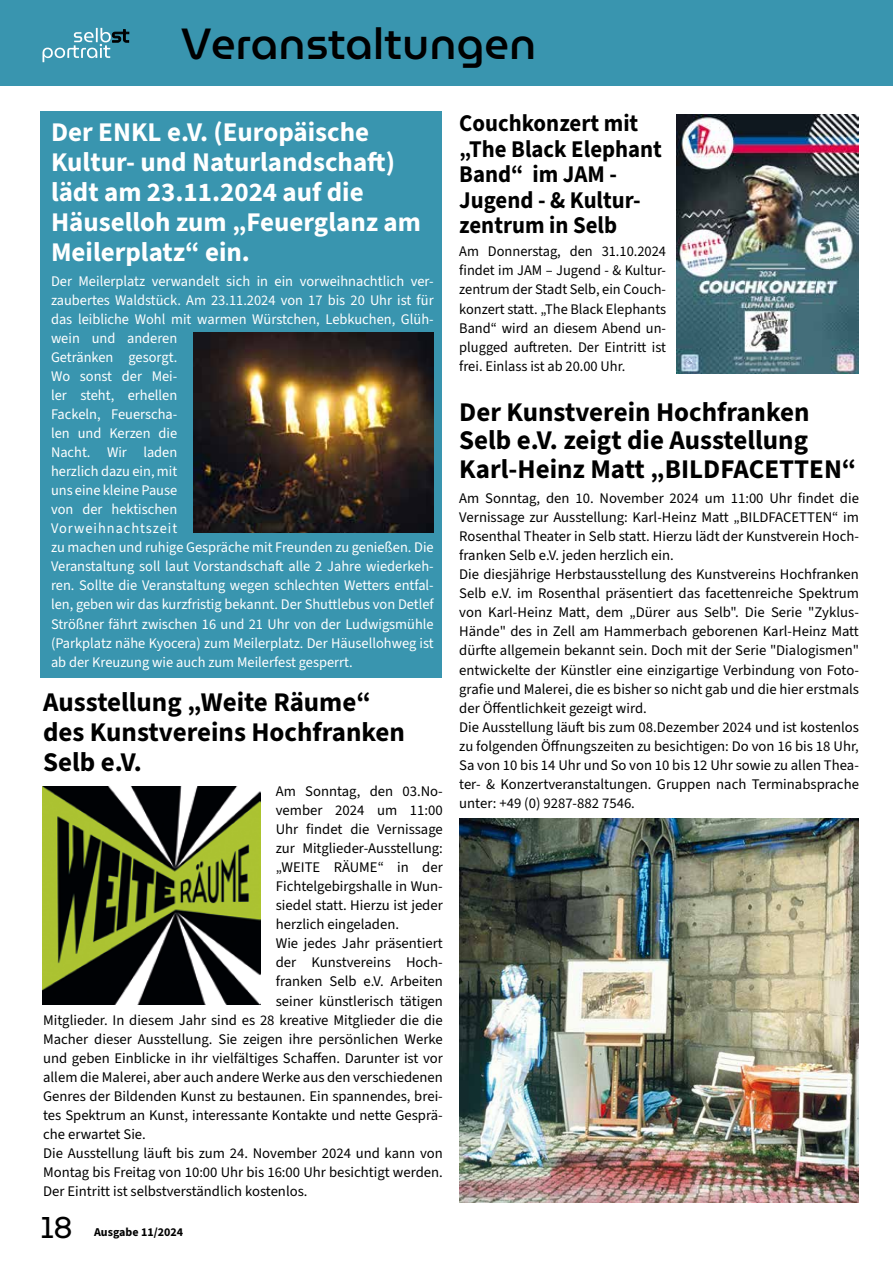
<style>
.page{position:relative;width:893px;height:1263px;background:#fff}
.page>*{position:absolute;margin:0;border:0;box-sizing:border-box;transform-origin:0 0}
.t1{font:100 43.5px "Museo Moderno";color:#000}
.t2{font:100 30px "Museo Moderno";color:#000}
.t3{font:700 27px/28.5px "Source Sans 3";color:#000}
.t4{font:700 27px/30px "Source Sans 3";color:#fff}
.t5{font:700 24px/25.5px "Source Sans 3";color:#000;scale:.95 1}
.t6{font:14.7px/19px "Source Sans 3";color:#000}
.t7{font:14.7px/19px "Source Sans 3";color:#fff}
.t8{font:700 12px "Source Sans 3";color:#000}
</style>
<div class="page">
<div style="left:0;top:0;width:893px;height:85px;background:#3995af"></div>
<div style="left:40px;top:111px;width:402px;height:566px;background:#3995af"></div>
<svg style="left:43px;top:28px;width:86px;height:34px"></svg>
<img style="left:43px;top:787px;width:217px;height:218px">
<img style="left:459px;top:818px;width:400px;height:385px">
<img style="left:193px;top:333px;width:241px;height:199px">
<img style="left:676px;top:115px;width:183px;height:258px">
<h1 class="t1" style="left:181px;top:10px;width:356px">Veranstaltungen</h1>
<h3 class="t4" style="left:51px;top:117px;width:371px">Der ENKL e.V. (Europäische<br>Kultur- und Naturlandschaft) lädt am 23.11.2024 auf die<br>Häuselloh zum „Feuerglanz am<br>Meilerplatz“ ein.</h3>
<p class="t7" style="left:51px;top:271px;width:384px">Der Meilerplatz verwandelt sich in ein vorweihnachtlich ver&shy;zaubertes Waldstück. Am 23.11.2024 von 17 bis 20 Uhr ist für das leibliche Wohl mit warmen Würstchen, Lebkuchen, Glüh&shy;wein und anderen<br>Getränken gesorgt.<br>Wo sonst der Mei-<br>ler steht, erhellen<br>Fackeln, Feuerscha-<br>len und Kerzen die<br>Nacht. Wir laden<br>herzlich dazu ein, mit<br>uns eine kleine Pause<br>von der hektischen<br>Vorweihnachtszeit<br>zu machen und ruhige Gespräche mit Freunden zu genießen. Die Veranstaltung soll laut Vorstandschaft alle 2 Jahre wiederkeh&shy;ren. Sollte die Veranstaltung wegen schlechten Wetters entfal&shy;len, geben wir das kurzfristig bekannt. Der Shuttlebus von Detlef Strößner fährt zwischen 16 und 21 Uhr von der Ludwigsmühle (Parkplatz nähe Kyocera) zum Meilerplatz. Der Häusellohweg ist ab der Kreuzung wie auch zum Meilerfest gesperrt.</p>
<h3 class="t3" style="left:43px;top:687px;width:363px;line-height:30px">Ausstellung „Weite Räume“ des Kunstvereins Hochfranken<br>Selb e.V.</h3>
<p class="t6" style="left:276px;top:781px;width:169px">Am Sonntag, den 03.No-</p>
<p class="t6" style="left:276px;top:800px;width:169px">vember 2024 um 11:00</p>
<p class="t6" style="left:276px;top:820px;width:169px">Uhr findet die Vernissage</p>
<p class="t6" style="left:276px;top:839px;width:169px">zur Mitglieder-Ausstellung:</p>
<p class="t6" style="left:276px;top:858px;width:169px">„WEITE RÄUME“ in der</p>
<p class="t6" style="left:276px;top:877px;width:169px">Fichtelgebirgshalle in Wun-</p>
<p class="t6" style="left:276px;top:896px;width:169px">siedel statt. Hierzu ist jeder</p>
<p class="t6" style="left:276px;top:915px;width:125px">herzlich eingeladen.</p>
<p class="t6" style="left:276px;top:934px;width:169px">Wie jedes Jahr präsentiert</p>
<p class="t6" style="left:276px;top:953px;width:169px">der Kunstvereins Hoch-</p>
<p class="t6" style="left:276px;top:972px;width:169px">franken Selb e.V. Arbeiten</p>
<p class="t6" style="left:276px;top:991px;width:169px">seiner künstlerisch tätigen</p>
<p class="t6" style="left:43px;top:1010px;width:401px">Mitglieder. In diesem Jahr sind es 28 kreative Mitglieder die die</p>
<p class="t6" style="left:43px;top:1029px;width:401px">Macher dieser Ausstellung. Sie zeigen ihre persönlichen Werke</p>
<p class="t6" style="left:43px;top:1048px;width:401px">und geben Einblicke in ihr vielfältiges Schaffen. Darunter ist vor</p>
<p class="t6" style="left:43px;top:1067px;width:401px">allem die Malerei, aber auch andere Werke aus den verschiedenen</p>
<p class="t6" style="left:43px;top:1086px;width:401px">Genres der Bildenden Kunst zu bestaunen. Ein spannendes, brei-</p>
<p class="t6" style="left:43px;top:1105px;width:401px">tes Spektrum an Kunst, interessante Kontakte und nette Gesprä-</p>
<p class="t6" style="left:43px;top:1124px;width:104px">che erwartet Sie.</p>
<p class="t6" style="left:43px;top:1143px;width:401px">Die Ausstellung läuft bis zum 24. November 2024 und kann von</p>
<p class="t6" style="left:43px;top:1162px;width:401px">Montag bis Freitag von 10:00 Uhr bis 16:00 Uhr besichtigt werden.</p>
<p class="t6" style="left:43px;top:1181px;width:266px">Der Eintritt ist selbstverständlich kostenlos.</p>
<h2 class="t2" style="left:40px;top:1204px;width:34px">18</h2>
<p class="t8" style="left:94px;top:1224px;width:91px">Ausgabe 11/2024</p>
<h3 class="t5" style="left:459px;top:111px;width:215px">Couchkonzert mit „The Black Elephant<br>Band“ im JAM -<br>Jugend - &amp; Kultur&shy;zentrum in Selb</h3>
<p class="t6" style="left:459px;top:242px;width:208px;text-align:justify">Am Donnerstag, den 31.10.2024 findet im JAM – Jugend - &amp; Kultur&shy;zentrum der Stadt Selb, ein Couch&shy;konzert statt. „The Black Elephants Band“ wird an diesem Abend un&shy;plugged auftreten. Der Eintritt ist frei. Einlass ist ab 20.00 Uhr.</p>
<h3 class="t3" style="left:459px;top:398px;width:399px">Der Kunstverein Hochfranken<br>Selb e.V. zeigt die Ausstellung<br>Karl-Heinz Matt „BILDFACETTEN“</h3>
<p class="t6" style="left:459px;top:489px;width:401px">Am Sonntag, den 10. November 2024 um 11:00 Uhr findet die Vernissage zur Ausstellung: Karl-Heinz Matt „BILDFACETTEN“ im Rosenthal Theater in Selb statt. Hierzu lädt der Kunstverein Hoch&shy;franken Selb e.V. jeden herzlich ein.<br>Die diesjährige Herbstausstellung des Kunstvereins Hochfranken Selb e.V. im Rosenthal präsentiert das facettenreiche Spektrum von Karl-Heinz Matt, dem „Dürer aus Selb". Die Serie "Zyklus-Hände" des in Zell am Hammerbach geborenen Karl-Heinz Matt dürfte allgemein bekannt sein. Doch mit der Serie "Dialogismen" entwickelte der Künstler eine einzigartige Verbindung von Foto&shy;grafie und Malerei, die es bisher so nicht gab und die hier erstmals der Öffentlichkeit gezeigt wird.<br>Die Ausstellung läuft bis zum 08.Dezember 2024 und ist kostenlos zu folgenden Öffnungszeiten zu besichtigen: Do von 16 bis 18 Uhr, Sa von 10 bis 14 Uhr und So von 10 bis 12 Uhr sowie zu allen Thea&shy;ter- &amp; Konzertveranstaltungen. Gruppen nach Terminabsprache unter: +49 (0) 9287-882 7546.</p>
</div>
